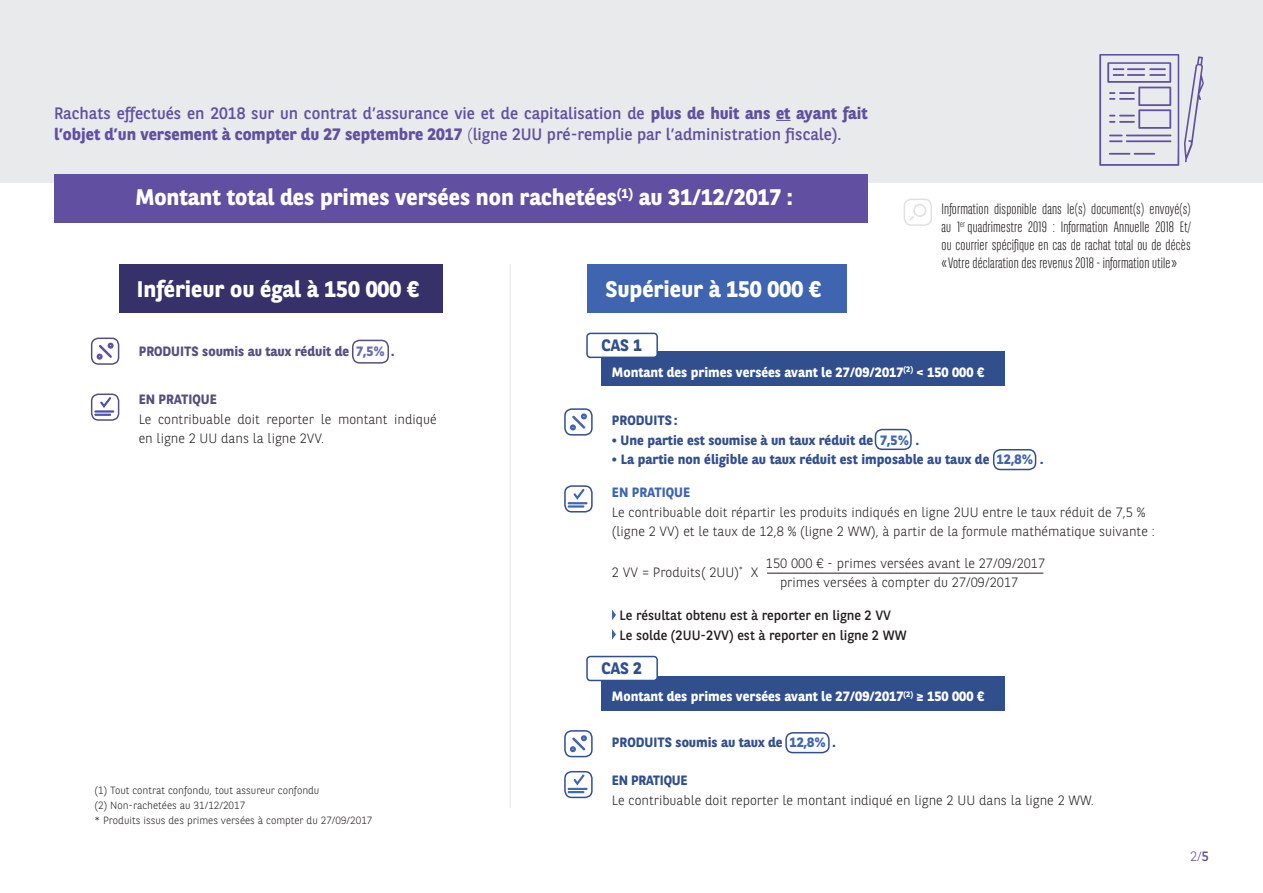
<style>
.page{position:relative;width:1263px;height:893px;background:#fff}
.page>*{position:absolute;margin:0;border:0;box-sizing:border-box;transform-origin:0 0}
.t1{font:700 22.5px "BNPP Sans";color:#fff}
.t2{font:16.5px/21px "BNPP Sans";color:#614fa1}
.t3{font:700 16.5px "BNPP Sans";color:#314f8d}
.t4{font:300 15px/18px "BNPP Sans Condensed";letter-spacing:.01em;color:#231f20;text-align:justify}
.t5{font:300 13.5px/19.5px "BNPP Sans";color:#231f20}
.t6{font:700 13.5px "BNPP Sans";color:#314f8d}
.t7{font:700 13.5px "BNPP Sans";color:#fff}
.t8{font:13.5px/19.5px "BNPP Sans";color:#231f20}
.t9{font:700 13.5px "BNPP Sans";color:#564e7d}
.t10{font:700 13.5px "BNPP Sans";color:#3f65b0}
.t11{font:700 13.5px "BNPP Sans";letter-spacing:-.02em;color:#314f8d}
.t12{font:300 13.5px "BNPP Sans";color:#614fa1}
.t13{font:300 10.5px/15px "BNPP Sans";color:#231f20}
.s1{font-weight:700}
.s2{font-weight:300}
.s3{color:#6b6ab1}
.s4{color:#3f65b0}
.s5{font-weight:400}
</style>
<div class="page">
<div style="left:0;top:0;width:1263px;height:183px;background:#e9eaeb"></div>
<svg style="left:1099px;top:54px;width:105px;height:112px"></svg>
<div style="left:601px;top:351px;width:404px;height:35px;background:#314f8d"></div>
<div style="left:601px;top:676px;width:404px;height:34px;background:#314f8d"></div>
<div style="left:119px;top:264px;width:324px;height:49px;background:#37316a"></div>
<div style="left:587px;top:264px;width:259px;height:49px;background:#3f65b0"></div>
<div style="left:54px;top:174px;width:814px;height:49px;background:#614fa1"></div>
<svg style="left:776px;top:120px;width:14px;height:1px"></svg>
<svg style="left:909px;top:204px;width:17px;height:17px"></svg>
<div style="left:904px;top:199px;width:28px;height:27px;border:2px solid #e0e1e3;border-radius:7px"></div>
<svg style="left:97px;top:342px;width:17px;height:18px"></svg>
<div style="left:91px;top:338px;width:28px;height:27px;border:2px solid #564e7d;border-radius:7px"></div>
<svg style="left:570px;top:413px;width:17px;height:17px"></svg>
<div style="left:564px;top:408px;width:29px;height:28px;border:2px solid #314f8d;border-radius:7px"></div>
<svg style="left:570px;top:735px;width:17px;height:17px"></svg>
<div style="left:564px;top:730px;width:29px;height:27px;border:2px solid #314f8d;border-radius:7px"></div>
<div style="left:91px;top:394px;width:28px;height:27px;border:2px solid #564e7d;border-radius:7px"></div>
<div style="left:352px;top:340px;width:37px;height:24px;border:2px solid #564e7d;border-radius:7px"></div>
<div style="left:875px;top:429px;width:37px;height:21px;border:2px solid #314f8d;border-radius:7px"></div>
<div style="left:993px;top:449px;width:43px;height:21px;border:2px solid #314f8d;border-radius:7px"></div>
<div style="left:785px;top:732px;width:45px;height:21px;border:2px solid #314f8d;border-radius:7px"></div>
<svg style="left:95px;top:397px;width:19px;height:19px"></svg>
<div style="left:564px;top:485px;width:29px;height:27px;border:2px solid #314f8d;border-radius:7px"></div>
<svg style="left:568px;top:489px;width:19px;height:18px"></svg>
<div style="left:564px;top:771px;width:29px;height:27px;border:2px solid #314f8d;border-radius:7px"></div>
<svg style="left:568px;top:774px;width:19px;height:19px"></svg>
<svg style="left:612px;top:610px;width:4px;height:10px"></svg>
<svg style="left:612px;top:629px;width:4px;height:11px"></svg>
<hr style="left:767px;top:573px;width:276px;height:1px;background:#231f20">
<hr style="left:510px;top:264px;width:1px;height:544px;background:#e1e2e4">
<div style="left:587px;top:333px;width:70px;height:24px;background:#fff;border-radius:3px"></div>
<div style="left:586px;top:333px;width:72px;height:25px;border:2px solid #314f8d;border-radius:3px"></div>
<div style="left:587px;top:656px;width:70px;height:24px;background:#fff;border-radius:3px"></div>
<div style="left:586px;top:656px;width:72px;height:25px;border:2px solid #314f8d;border-radius:3px"></div>
<p class="t2" style="left:54px;top:102px;width:815px">Rachats effectués en 2018 sur un contrat d’assurance vie et de capitalisation de <span class="s1">plus de huit ans et ayant fait l’objet d’un versement à compter du 27 septembre 2017</span> <span class="s2">(</span>ligne 2UU pré-remplie par l’administration fiscale).</p>
<h1 class="t1" style="left:135px;top:182px;width:659px">Montant total des primes versées non rachetées<sup>(1)</sup> au 31/12/2017 :</h1>
<h1 class="t1" style="left:137px;top:274px;width:284px">Inférieur ou égal à 150 000 €</h1>
<h1 class="t1" style="left:605px;top:274px;width:217px">Supérieur à 150 000 €</h1>
<p class="t9" style="left:139px;top:342px;width:257px">PRODUITS soumis au taux réduit de <span class="s3">7,5%</span> .</p>
<p class="t3" style="left:601px;top:334px;width:42px">CAS 1</p>
<p class="t4" style="left:941px;top:199px;width:251px">Information disponible dans le(s) document(s) envoyé(s) au 1<sup>er</sup> quadrimestre 2019 : Information Annuelle 2018 Et/ ou courrier spécifique en cas de rachat total ou de décès « Votre déclaration des revenus 2018 - information utile »</p>
<p class="t9" style="left:139px;top:390px;width:80px">EN PRATIQUE</p>
<p class="t5" style="left:139px;top:408px;width:299px">Le contribuable doit reporter le montant indiqué en ligne 2 UU dans la ligne 2VV.</p>
<p class="t13" style="left:95px;top:782px;width:279px">(1) Tout contrat confondu, tout assureur confondu<br>(2) Non-rachetées au 31/12/2017<br>* Produits issus des primes versées à compter du 27/09/2017</p>
<p class="t7" style="left:612px;top:363px;width:374px">Montant des primes versées avant le 27/09/2017<sup>(2)</sup> &lt; 150 000 €</p>
<p class="t6" style="left:612px;top:411px;width:67px">PRODUITS :</p>
<p class="t6" style="left:612px;top:431px;width:309px">• Une partie est soumise à un taux réduit de <span class="s4">7,5%</span> .</p>
<p class="t6" style="left:612px;top:450px;width:433px">• La partie non éligible au taux réduit est imposable au taux de <span class="s4">12,8%</span> .</p>
<p class="t10" style="left:612px;top:483px;width:80px">EN PRATIQUE</p>
<p class="t5" style="left:612px;top:502px;width:544px">Le contribuable doit répartir les produits indiqués en ligne 2UU entre le taux réduit de 7,5 % (ligne 2 VV) et le taux de 12,8 % (ligne 2 WW), à partir de la formule mathématique suivante :</p>
<p class="t5" style="left:612px;top:562px;width:148px">2 VV = Produits( 2UU)<sup>*</sup> X</p>
<p class="t5" style="left:780px;top:553px;width:267px;text-indent:-14px">150 000 € - primes versées avant le 27/09/2017 primes versées à compter du 27/09/2017</p>
<p class="t8" style="left:620px;top:605px;width:288px">Le résultat obtenu est à reporter en ligne 2 VV<br>Le solde (2UU-2VV) est à reporter en ligne 2 WW</p>
<p class="t3" style="left:601px;top:657px;width:42px">CAS 2</p>
<p class="t7" style="left:612px;top:687px;width:374px">Montant des primes versées avant le 27/09/2017<sup>(2)</sup> ≥ 150 000 €</p>
<p class="t6" style="left:612px;top:733px;width:225px">PRODUITS soumis au taux de <span class="s4">12,8%</span> .</p>
<p class="t11" style="left:612px;top:771px;width:77px">EN PRATIQUE</p>
<p class="t5" style="left:612px;top:790px;width:484px">Le contribuable doit reporter le montant indiqué en ligne 2 UU dans la ligne 2 WW.</p>
<p class="t12" style="left:1190px;top:847px;width:20px">2/<span class="s5">5</span></p>
</div>
